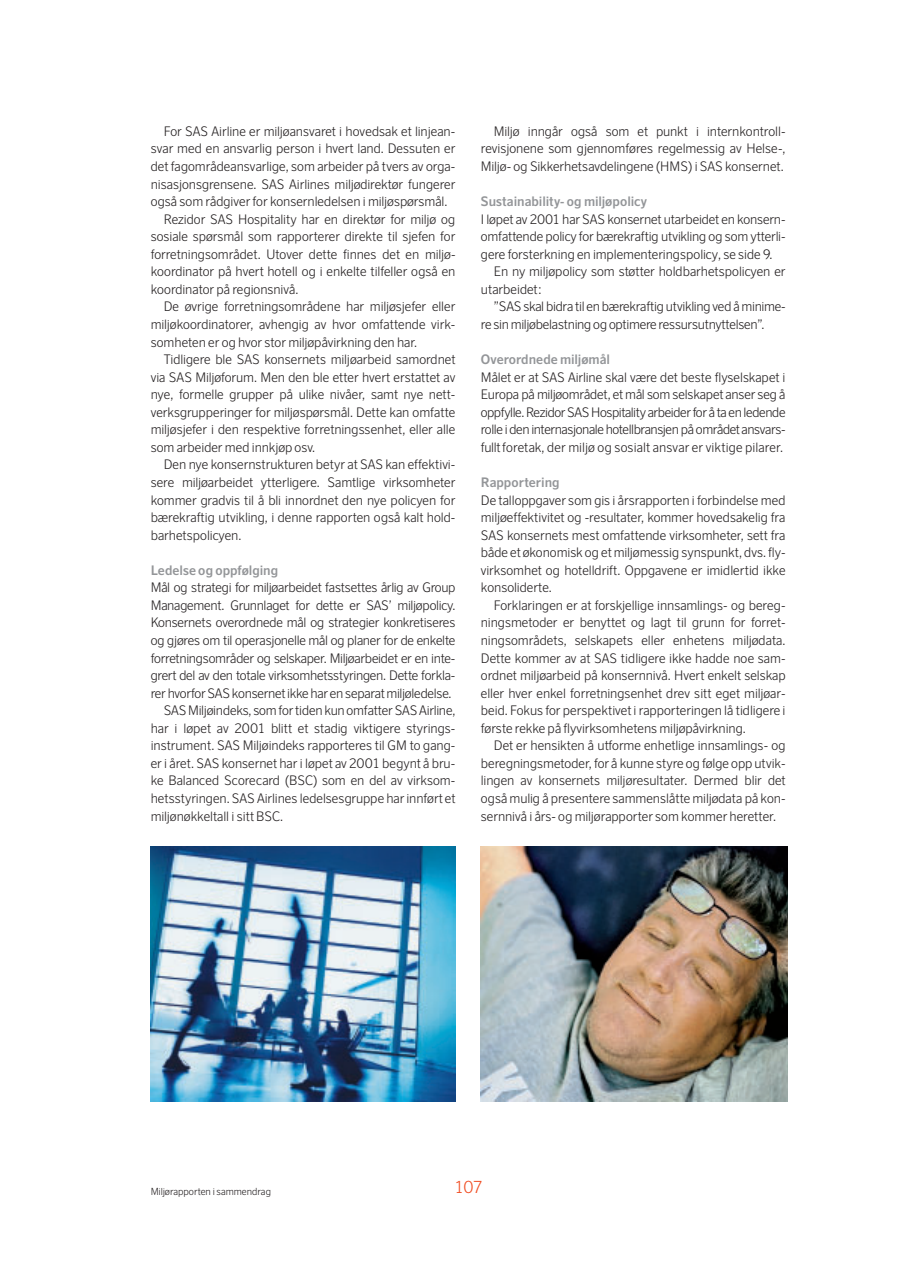
<style>
.page{position:relative;width:918px;height:1262px;background:#fff}
.page>*{position:absolute;margin:0;border:0;box-sizing:border-box;transform-origin:0 0}
.t1{font:300 16.5px "Scandinavian";color:#f04d22}
.t2{font:300 13.05px/17.5px "Scandinavian";color:#231f20;text-align:justify}
.t3{font:700 13.05px "Scandinavian";color:#939598}
.t4{font:300 9.75px "Scandinavian";color:#231f20}
</style>
<div class="page">
<img style="left:151px;top:846px;width:304px;height:255px">
<img style="left:481px;top:846px;width:306px;height:255px">
<p class="t2" style="left:164px;top:124px;width:293px">For SAS Airline er miljøansvaret i hovedsak et linjean-</p>
<p class="t2" style="left:151px;top:141px;width:306px">svar med en ansvarlig person i hvert land. Dessuten er</p>
<p class="t2" style="left:151px;top:159px;width:306px">det fagområdeansvarlige, som arbeider på tvers av orga-</p>
<p class="t2" style="left:151px;top:177px;width:306px">nisasjonsgrensene. SAS Airlines miljødirektør fungerer</p>
<p class="t2" style="left:151px;top:194px;width:298px">også som rådgiver for konsernledelsen i miljøspørsmål.</p>
<p class="t2" style="left:164px;top:212px;width:293px">Rezidor SAS Hospitality har en direktør for miljø og</p>
<p class="t2" style="left:151px;top:229px;width:306px">sosiale spørsmål som rapporterer direkte til sjefen for</p>
<p class="t2" style="left:151px;top:247px;width:306px">forretningsområdet. Utover dette finnes det en miljø-</p>
<p class="t2" style="left:151px;top:264px;width:306px">koordinator på hvert hotell og i enkelte tilfeller også en</p>
<p class="t2" style="left:151px;top:282px;width:149px">koordinator på regionsnivå.</p>
<p class="t2" style="left:164px;top:299px;width:293px">De øvrige forretningsområdene har miljøsjefer eller</p>
<p class="t2" style="left:151px;top:317px;width:306px">miljøkoordinatorer, avhengig av hvor omfattende virk-</p>
<p class="t2" style="left:151px;top:334px;width:268px">somheten er og hvor stor miljøpåvirkning den har.</p>
<p class="t2" style="left:164px;top:352px;width:293px">Tidligere ble SAS konsernets miljøarbeid samordnet</p>
<p class="t2" style="left:151px;top:370px;width:306px">via SAS Miljøforum. Men den ble etter hvert erstattet av</p>
<p class="t2" style="left:151px;top:387px;width:306px">nye, formelle grupper på ulike nivåer, samt nye nett-</p>
<p class="t2" style="left:151px;top:405px;width:306px">verksgrupperinger for miljøspørsmål. Dette kan omfatte</p>
<p class="t2" style="left:151px;top:422px;width:306px">miljøsjefer i den respektive forretningssenhet, eller alle</p>
<p class="t2" style="left:151px;top:440px;width:166px">som arbeider med innkjøp osv.</p>
<p class="t2" style="left:164px;top:457px;width:293px">Den nye konsernstrukturen betyr at SAS kan effektivi-</p>
<p class="t2" style="left:151px;top:475px;width:306px">sere miljøarbeidet ytterligere. Samtlige virksomheter</p>
<p class="t2" style="left:151px;top:492px;width:306px">kommer gradvis til å bli innordnet den nye policyen for</p>
<p class="t2" style="left:151px;top:510px;width:306px">bærekraftig utvikling, i denne rapporten også kalt hold-</p>
<p class="t2" style="left:151px;top:528px;width:92px">barhetspolicyen.</p>
<p class="t3" style="left:151px;top:565px;width:129px">Ledelse og oppfølging</p>
<p class="t2" style="left:151px;top:580px;width:306px">Mål og strategi for miljøarbeidet fastsettes årlig av Group</p>
<p class="t2" style="left:151px;top:598px;width:306px">Management. Grunnlaget for dette er SAS’ miljøpolicy.</p>
<p class="t2" style="left:151px;top:615px;width:306px">Konsernets overordnede mål og strategier konkretiseres</p>
<p class="t2" style="left:151px;top:633px;width:306px">og gjøres om til operasjonelle mål og planer for de enkelte</p>
<p class="t2" style="left:151px;top:650px;width:306px">forretningsområder og selskaper. Miljøarbeidet er en inte-</p>
<p class="t2" style="left:151px;top:668px;width:306px">grert del av den totale virksomhetsstyringen. Dette forkla-</p>
<p class="t2" style="left:151px;top:685px;width:302px">rer hvorfor SAS konsernet ikke har en separat miljøledelse.</p>
<p class="t2" style="left:164px;top:703px;width:293px">SAS Miljøindeks, som for tiden kun omfatter SAS Airline,</p>
<p class="t2" style="left:151px;top:721px;width:306px">har i løpet av 2001 blitt et stadig viktigere styrings-</p>
<p class="t2" style="left:151px;top:738px;width:306px">instrument. SAS Miljøindeks rapporteres til GM to gang-</p>
<p class="t2" style="left:151px;top:756px;width:306px">er i året. SAS konsernet har i løpet av 2001 begynt å bru-</p>
<p class="t2" style="left:151px;top:773px;width:306px">ke Balanced Scorecard (BSC) som en del av virksom-</p>
<p class="t2" style="left:151px;top:791px;width:306px">hetsstyringen. SAS Airlines ledelsesgruppe har innført et</p>
<p class="t2" style="left:151px;top:808px;width:134px">miljønøkkeltall i sitt BSC.</p>
<p class="t2" style="left:481px;top:124px;width:306px;text-indent:13px">Miljø inngår også som et punkt i internkontroll&shy;revisjonene som gjennomføres regelmessig av Helse-, Miljø- og Sikkerhetsavdelingene (HMS) i SAS konsernet.</p>
<p class="t3" style="left:481px;top:197px;width:168px">Sustainability- og miljøpolicy</p>
<p class="t2" style="left:481px;top:212px;width:306px">I løpet av 2001 har SAS konsernet utarbeidet en konsern-</p>
<p class="t2" style="left:481px;top:229px;width:306px">omfattende policy for bærekraftig utvikling og som ytterli-</p>
<p class="t2" style="left:481px;top:247px;width:293px">gere forsterkning en implementeringspolicy, se side 9.</p>
<p class="t2" style="left:494px;top:264px;width:293px">En ny miljøpolicy som støtter holdbarhetspolicyen er</p>
<p class="t2" style="left:481px;top:282px;width:62px">utarbeidet:</p>
<p class="t2" style="left:494px;top:299px;width:293px">”SAS skal bidra til en bærekraftig utvikling ved å minime-</p>
<p class="t2" style="left:481px;top:317px;width:285px">re sin miljøbelastning og optimere ressursutnyttelsen”.</p>
<p class="t3" style="left:481px;top:355px;width:131px">Overordnede miljømål</p>
<p class="t2" style="left:481px;top:370px;width:306px">Målet er at SAS Airline skal være det beste flyselskapet i Europa på miljøområdet, et mål som selskapet anser seg å oppfylle. Rezidor SAS Hospitality arbeider for å ta en ledende rolle i den internasjonale hotellbransjen på området ansvars&shy;fullt foretak, der miljø og sosialt ansvar er viktige pilarer.</p>
<p class="t3" style="left:481px;top:477px;width:80px">Rapportering</p>
<p class="t2" style="left:481px;top:492px;width:306px">De talloppgaver som gis i årsrapporten i forbindelse med miljøeffektivitet og -resultater, kommer hovedsakelig fra SAS konsernets mest omfattende virksomheter, sett fra både et økonomisk og et miljømessig synspunkt, dvs. fly&shy;virksomhet og hotelldrift. Oppgavene er imidlertid ikke konsoliderte.</p>
<p class="t2" style="left:481px;top:598px;width:306px;text-indent:13px">Forklaringen er at forskjellige innsamlings- og bereg&shy;ningsmetoder er benyttet og lagt til grunn for forret&shy;ningsområdets, selskapets eller enhetens miljødata.<br>Dette kommer av at SAS tidligere ikke hadde noe sam&shy;ordnet miljøarbeid på konsernnivå. Hvert enkelt selskap eller hver enkel forretningsenhet drev sitt eget miljøar&shy;beid. Fokus for perspektivet i rapporteringen lå tidligere i første rekke på flyvirksomhetens miljøpåvirkning.</p>
<p class="t2" style="left:481px;top:738px;width:306px;text-indent:13px">Det er hensikten å utforme enhetlige innsamlings- og beregningsmetoder, for å kunne styre og følge opp utvik&shy;lingen av konsernets miljøresultater. Dermed blir det også mulig å presentere sammenslåtte miljødata på kon&shy;sernnivå i års- og miljørapporter som kommer heretter.</p>
<p class="t4" style="left:151px;top:1187px;width:122px">Miljørapporten i sammendrag</p>
<p class="t1" style="left:454px;top:1181px;width:30px">107</p>
</div>
